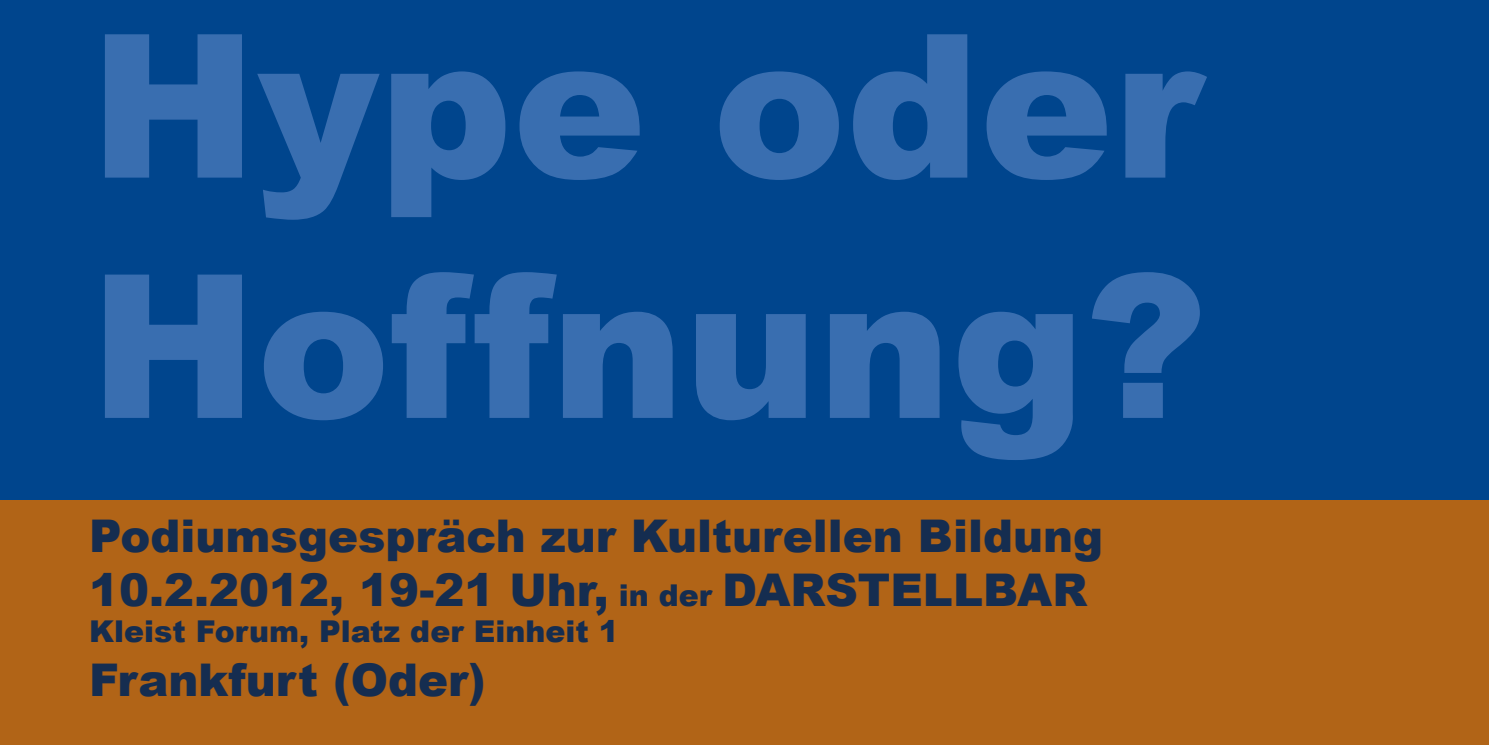
<style>
.page{position:relative;width:1489px;height:745px;background:#fff}
.page>*{position:absolute;margin:0;border:0;box-sizing:border-box;transform-origin:0 0}
.t1{font:900 200px/240px "Arial";color:#396eb0}
.t2{font:900 45px/54px "Arial";color:#152d50}
.t3{font:900 30px "Arial";color:#152d50}
.s1{font-size:30px}
</style>
<div class="page">
<div style="left:0;top:0;width:1488px;height:501px;background:#00458d"></div>
<div style="left:0;top:500px;width:1488px;height:244px;background:#b16417"></div>
<h1 class="t1" style="left:90px;top:-12px;width:1118px">Hype oder<br>Hoffnung?</h1>
<p class="t2" style="left:89px;top:509px;width:1015px">Podiumsgespräch zur Kulturellen Bildung<br>10.2.2012, 19-21 Uhr, <span class="s1">in der</span> DARSTELLBAR</p>
<p class="t3" style="left:89px;top:614px;width:531px">Kleist Forum, Platz der Einheit 1</p>
<p class="t2" style="left:89px;top:653px;width:398px">Frankfurt (Oder)</p>
</div>
